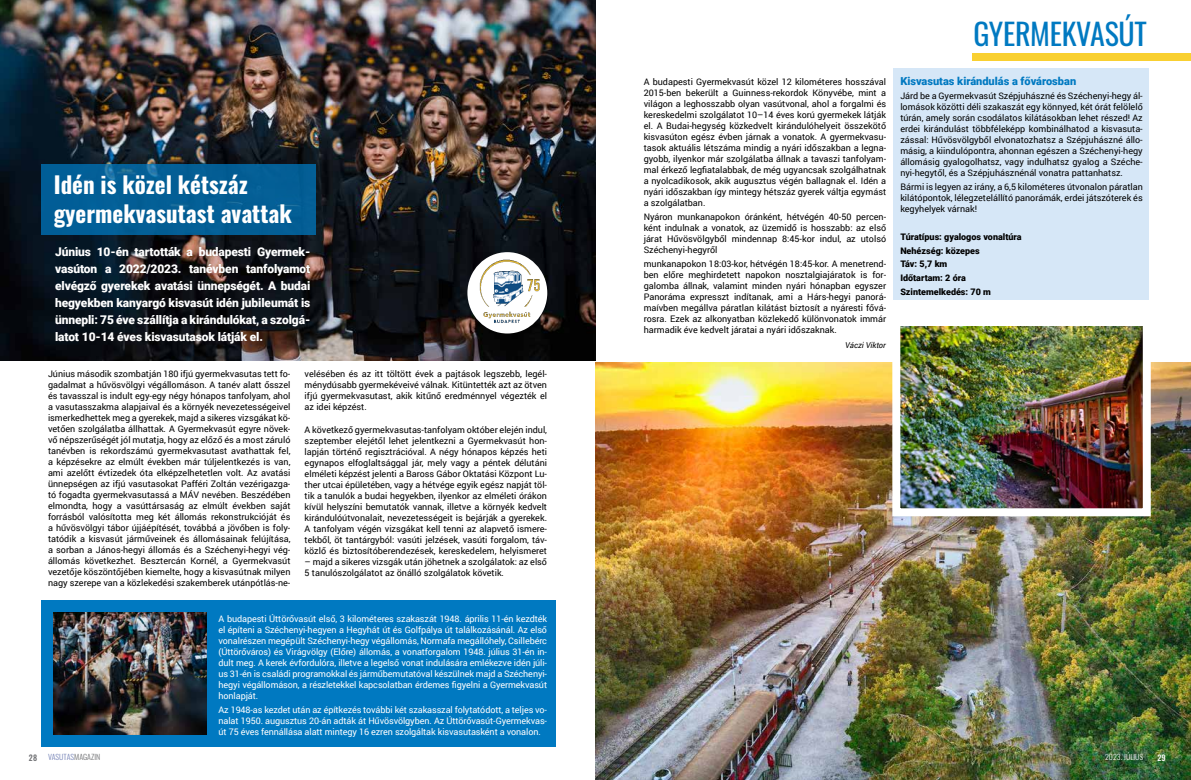
<style>
.page{position:relative;width:1191px;height:780px;background:#fff}
.page>*{position:absolute;margin:0;border:0;box-sizing:border-box;transform-origin:0 0}
.t1{font:30px "Oswald";letter-spacing:-.01em;color:#0079c1}
.t2{font:700 23px/29px "Oswald";color:#fff}
.t3{font:900 12px/17px "Roboto";letter-spacing:-.01em;color:#fff;text-align:justify}
.t4{font:900 11px "Roboto";color:#0079c1}
.t5{font:9px/11px "Roboto";color:#000;text-align:justify}
.t6{font:9px/11px "Roboto";letter-spacing:-.01em;color:#fff;text-align:justify}
.t7{font:900 9px/13.8px "Roboto";color:#000}
.t8{font:italic 8px "Roboto";color:#000}
.t9{font:500 8px "Oswald";color:#6d6e71}
.t10{font:500 8px "Oswald";color:#fff}
.t11{font:300 7.6px "Oswald";color:#7280b5;scale:1.05 1}
.t12{font:300 7.6px "Oswald";color:#fff;scale:1.05 1}
.s1{color:#6d6e71}
</style>
<div class="page">
<div style="left:893px;top:69px;width:255px;height:231px;background:#d6e7f7"></div>
<div style="left:972px;top:53px;width:219px;height:8px;background:#f9d031"></div>
<img style="left:0;top:0;width:595px;height:360px">
<img style="left:595px;top:362px;width:596px;height:418px">
<div style="left:41px;top:164px;width:275px;height:70px;background:#035e96"></div>
<img style="left:467px;top:252px;width:80px;height:81px">
<div style="left:41px;top:600px;width:515px;height:146px;background:#0079c1"></div>
<img style="left:54px;top:612px;width:152px;height:122px">
<img style="left:888px;top:326px;width:266px;height:194px">
<h2 class="t2" style="left:54px;top:171px;width:240px">Idén is közel kétszáz gyermekvasutast avattak</h2>
<p class="t3" style="left:55px;top:243px;width:257px">Június 10-én tartották a budapesti Gyermek&shy;vasúton a 2022/2023. tanévben tanfolyamot elvégző gyerekek avatási ünnepségét. A budai hegyekben kanyargó kisvasút idén jubileumát is ünnepli: 75 éve szállítja a kirándulókat, a szolgá&shy;latot 10-14 éves kisvasutasok látják el.</p>
<p class="t5" style="left:48px;top:368px;width:244px">Június második szombatján 180 ifjú gyermekvasutas tett fo&shy;gadalmat a hűvösvölgyi végállomáson. A tanév alatt ősszel és tavasszal is indult egy-egy négy hónapos tanfolyam, ahol a vasutasszakma alapjaival és a környék nevezetességeivel ismerkedhettek meg a gyerekek, majd a sikeres vizsgákat kö&shy;vetően szolgálatba állhattak. A Gyermekvasút egyre növek&shy;vő népszerűségét jól mutatja, hogy az előző és a most záruló tanévben is rekordszámú gyermekvasutast avathattak fel, a képzésekre az elmúlt években már túljelentkezés is van, ami azelőtt évtizedek óta elképzelhetetlen volt. Az avatási ünnepségen az ifjú vasutasokat Pafféri Zoltán vezérigazga&shy;tó fogadta gyermekvasutassá a MÁV nevében. Beszédében elmondta, hogy a vasúttársaság az elmúlt években saját forrásból valósította meg két állomás rekonstrukcióját és a hűvösvölgyi tábor újjáépítését, továbbá a jövőben is foly&shy;tatódik a kisvasút járműveinek és állomásainak felújítása, a sorban a János-hegyi állomás és a Széchenyi-hegyi vég&shy;állomás következhet. Besztercán Kornél, a Gyermekvasút vezetője köszöntőjében kiemelte, hogy a kisvasútnak milyen nagy szerepe van a közlekedési szakemberek utánpótlás-ne-</p>
<p class="t5" style="left:305px;top:368px;width:244px">velésében és az itt töltött évek a pajtások legszebb, legél&shy;ménydúsabb gyermekéveivé válnak. Kitüntették azt az ötven ifjú gyermekvasutast, akik kitűnő eredménnyel végezték el az idei képzést.</p>
<p class="t5" style="left:305px;top:423px;width:244px">A következő gyermekvasutas-tanfolyam október elején indul, szeptember elejétől lehet jelentkezni a Gyermekvasút hon&shy;lapján történő regisztrációval. A négy hónapos képzés heti egynapos elfoglaltsággal jár, mely vagy a péntek délutáni elméleti képzést jelenti a Baross Gábor Oktatási Központ Lu&shy;ther utcai épületében, vagy a hétvége egyik egész napját töl&shy;tik a tanulók a budai hegyekben, ilyenkor az elméleti órákon kívül helyszíni bemutatók vannak, illetve a környék kedvelt kirándulóútvonalait, nevezetességeit is bejárják a gyerekek.<br>A tanfolyam végén vizsgákat kell tenni az alapvető ismere&shy;tekből, öt tantárgyból: vasúti jelzések, vasúti forgalom, táv&shy;közlő és biztosítóberendezések, kereskedelem, helyismeret</p>
<p class="t5" style="left:305px;top:555px;width:244px">– majd a sikeres vizsgák után jöhetnek a szolgálatok: az első<br>5 tanulószolgálatot az önálló szolgálatok követik.</p>
<p class="t9" style="left:29px;top:753px;width:10px">28</p>
<p class="t11" style="left:48px;top:750px;width:51px">VASUTAS<span class="s1">MAGAZIN</span></p>
<p class="t6" style="left:218px;top:612px;width:330px">A budapesti Úttörővasút első, 3 kilométeres szakaszát 1948. április 11-én kezdték el építeni a Széchenyi-hegyen a Hegyhát út és Golfpálya út találkozásánál. Az első vonalrészen megépült Széchenyi-hegy végállomás, Normafa megállóhely, Csillebérc (Úttörőváros) és Virágvölgy (Előre) állomás, a vonatforgalom 1948. július 31-én in&shy;dult meg. A kerek évfordulóra, illetve a legelső vonat indulására emlékezve idén júli&shy;us 31-én is családi programokkal és járműbemutatóval készülnek majd a Széchenyi&shy;hegyi végállomáson, a részletekkel kapcsolatban érdemes figyelni a Gyermekvasút honlapját.</p>
<p class="t6" style="left:218px;top:703px;width:330px">Az 1948-as kezdet után az építkezés további két szakasszal folytatódott, a teljes vo&shy;nalat 1950. augusztus 20-án adták át Hűvösvölgyben. Az Úttörővasút-Gyermekvas&shy;út 75 éves fennállása alatt mintegy 16 ezren szolgáltak kisvasutasként a vonalon.</p>
<p class="t5" style="left:643px;top:76px;width:244px">A budapesti Gyermekvasút közel 12 kilométeres hosszával 2015-ben bekerült a Guinness-rekordok Könyvébe, mint a világon a leghosszabb olyan vasútvonal, ahol a forgalmi és kereskedelmi szolgálatot 10–14 éves korú gyermekek látják el. A Budai-hegység közkedvelt kirándulóhelyeit összekötő kisvasúton egész évben járnak a vonatok. A gyermekvasu&shy;tasok aktuális létszáma mindig a nyári időszakban a legna&shy;gyobb, ilyenkor már szolgálatba állnak a tavaszi tanfolyam&shy;mal érkező legfiatalabbak, de még ugyancsak szolgálhatnak a nyolcadikosok, akik augusztus végén ballagnak el. Idén a nyári időszakban így mintegy hétszáz gyerek váltja egymást a szolgálatban.</p>
<p class="t5" style="left:643px;top:211px;width:244px">Nyáron munkanapokon óránként, hétvégén 40-50 percen&shy;ként indulnak a vonatok, az üzemidő is hosszabb: az első járat Hűvösvölgyből mindennap 8:45-kor indul, az utolsó Széchenyi-hegyről</p>
<p class="t5" style="left:643px;top:258px;width:244px">munkanapokon 18:03-kor, hétvégén 18:45-kor. A menetrend&shy;ben előre meghirdetett napokon nosztalgiajáratok is for&shy;galomba állnak, valamint minden nyári hónapban egyszer Panoráma expresszt indítanak, ami a Hárs-hegyi panorá&shy;maívben megállva páratlan kilátást biztosít a nyáresti fővá&shy;rosra. Ezek az alkonyatban közlekedő különvonatok immár harmadik éve kedvelt járatai a nyári időszaknak.</p>
<p class="t8" style="left:845px;top:339px;width:42px">Váczi Viktor</p>
<h1 class="t1" style="left:973px;top:7px;width:175px">GYERMEKVASÚT</h1>
<p class="t4" style="left:900px;top:74px;width:177px">Kisvasutas kirándulás a fővárosban</p>
<p class="t5" style="left:900px;top:90px;width:244px">Járd be a Gyermekvasút Szépjuhászné és Széchenyi-hegy ál&shy;lomások közötti déli szakaszát egy könnyed, két órát felölelő túrán, amely során csodálatos kilátásokban lehet részed! Az erdei kirándulást többféleképp kombinálhatod a kisvasuta&shy;zással: Hűvösvölgyből elvonatozhatsz a Szépjuhászné állo&shy;másig, a kiindulópontra, ahonnan egészen a Széchenyi-hegy állomásig gyalogolhatsz, vagy indulhatsz gyalog a Széche&shy;nyi-hegytől, és a Szépjuhásznénál vonatra pattanhatsz.</p>
<p class="t5" style="left:900px;top:181px;width:244px">Bármi is legyen az irány, a 6,5 kilométeres útvonalon páratlan kilátópontok, lélegzetelállító panorámák, erdei játszóterek és kegyhelyek várnak!</p>
<p class="t7" style="left:900px;top:229px;width:123px">Túratípus: gyalogos vonaltúra<br>Nehézség: közepes<br>Táv: 5,7 km<br>Időtartam: 2 óra<br>Szintemelkedés: 70 m</p>
<p class="t12" style="left:1105px;top:750px;width:38px">2023. JÚLIUS</p>
<p class="t10" style="left:1157px;top:753px;width:10px">29</p>
</div>
